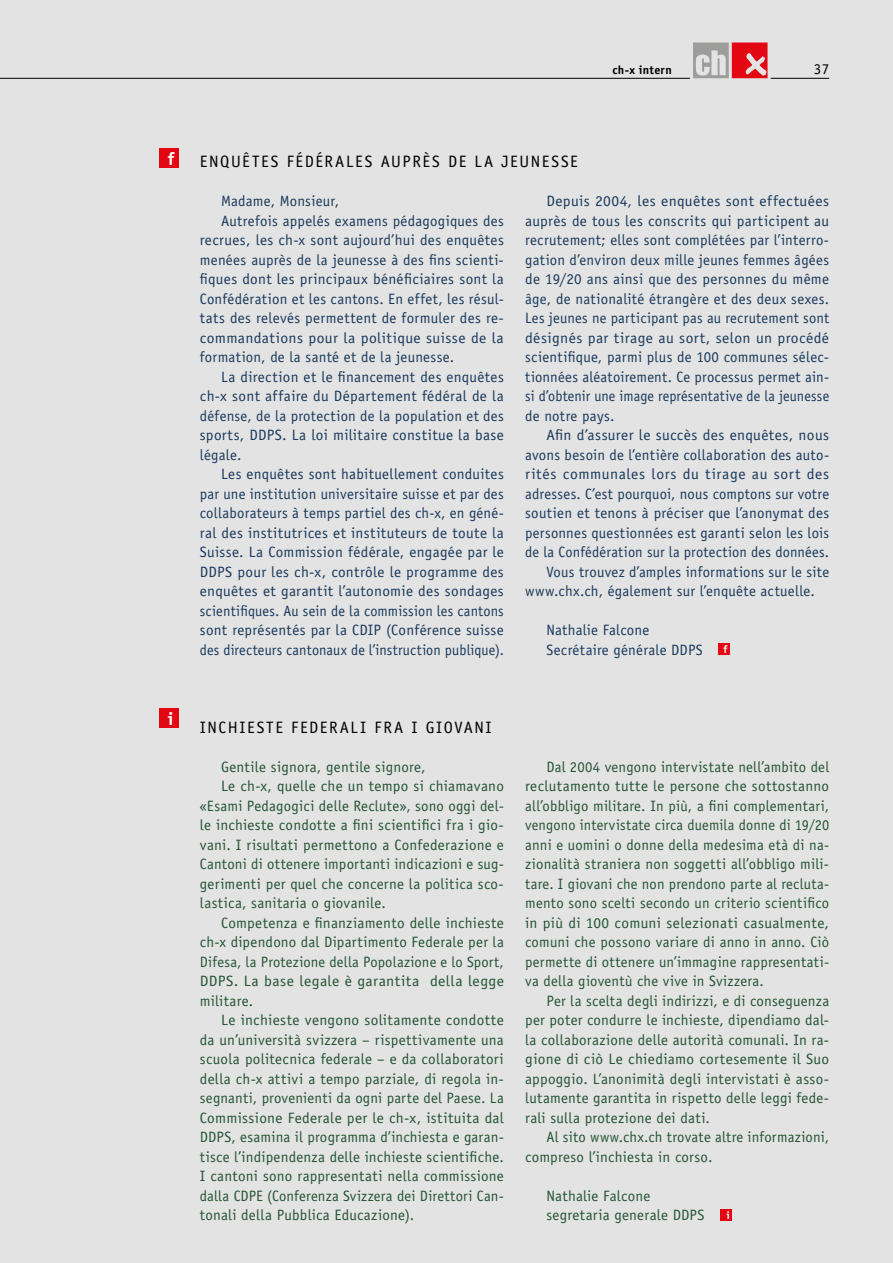
<style>
.page{position:relative;width:893px;height:1263px;background:#e3e3e3}
.page>*{position:absolute;margin:0;border:0;box-sizing:border-box;transform-origin:0 0}
.t1{font:700 18px "Officina Sans Std";color:#fff}
.t2{font:16.5px "Officina Sans Std";letter-spacing:.1em;color:#000}
.t3{font:15px/19.5px "Officina Sans Std";letter-spacing:.015em;color:#245434;text-align:justify}
.t4{font:15px/19.5px "Officina Sans Std";letter-spacing:.02em;color:#19395c;text-align:justify}
.t5{font:15px "Officina Sans Std";letter-spacing:.02em;color:#19395c;scale:.96 1}
.t6{font:15px "Officina Sans Std";letter-spacing:.02em;color:#19395c;scale:.95 1}
.t7{font:15px "Officina Sans Std";letter-spacing:.02em;color:#19395c;scale:1.04 1}
.t8{font:15px "Officina Sans Std";letter-spacing:.015em;color:#245434;scale:1.05 1}
.t9{font:15px "Officina Sans Std";letter-spacing:.04em;color:#19395c;scale:1.04 1}
.t10{font:15px "Officina Sans Std";color:#000}
.t11{font:700 12px "Officina Sans Std";letter-spacing:.03em;color:#000}
.t12{font:700 10.8px "Officina Sans Std";color:#fff}
</style>
<div class="page">
<hr style="left:771px;top:78px;width:58px;height:1px;background:#000">
<hr style="left:0;top:78px;width:690px;height:1px;background:#000">
<svg style="left:693px;top:43px;width:74px;height:35px"></svg>
<div style="left:718px;top:643px;width:12px;height:12px;background:#e30613"></div>
<div style="left:720px;top:1209px;width:11px;height:11px;background:#e30613"></div>
<div style="left:159px;top:148px;width:20px;height:19px;background:#e30613"></div>
<div style="left:159px;top:708px;width:20px;height:20px;background:#e30613"></div>
<p class="t11" style="left:612px;top:62px;width:61px">ch-x intern</p>
<p class="t10" style="left:814px;top:60px;width:17px">37</p>
<p class="t1" style="left:168px;top:147px;width:8px">f</p>
<p class="t1" style="left:168px;top:708px;width:7px">i</p>
<p class="t2" style="left:200px;top:152px;width:379px">ENQUÊTES FÉDÉRALES AUPRÈS DE LA JEUNESSE</p>
<p class="t4" style="left:221px;top:191px;width:120px">Madame, Monsieur,</p>
<p class="t4" style="left:221px;top:211px;width:284px">Autrefois appelés examens pédagogiques des</p>
<p class="t4" style="left:200px;top:230px;width:306px">recrues, les ch-x sont aujourd’hui des enquêtes</p>
<p class="t4" style="left:200px;top:250px;width:306px">menées auprès de la jeunesse à des fins scienti-</p>
<p class="t4" style="left:200px;top:269px;width:306px">fiques dont les principaux bénéficiaires sont la</p>
<p class="t4" style="left:200px;top:289px;width:306px">Confédération et les cantons. En effet, les résul-</p>
<p class="t4" style="left:200px;top:308px;width:306px">tats des relevés permettent de formuler des re-</p>
<p class="t7" style="left:200px;top:329px;width:294px">commandations pour la politique suisse de la</p>
<p class="t4" style="left:200px;top:347px;width:256px">formation, de la santé et de la jeunesse.</p>
<p class="t4" style="left:221px;top:367px;width:284px">La direction et le financement des enquêtes</p>
<p class="t4" style="left:200px;top:386px;width:306px">ch-x sont affaire du Département fédéral de la</p>
<p class="t4" style="left:200px;top:406px;width:305px">défense, de la protection de la population et des</p>
<p class="t4" style="left:200px;top:425px;width:306px">sports, DDPS. La loi militaire constitue la base</p>
<p class="t4" style="left:200px;top:445px;width:43px">légale.</p>
<p class="t4" style="left:221px;top:464px;width:284px">Les enquêtes sont habituellement conduites</p>
<p class="t4" style="left:200px;top:484px;width:305px">par une institution universitaire suisse et par des</p>
<p class="t4" style="left:200px;top:503px;width:306px">collaborateurs à temps partiel des ch-x, en géné-</p>
<p class="t4" style="left:200px;top:523px;width:306px">ral des institutrices et instituteurs de toute la</p>
<p class="t4" style="left:200px;top:542px;width:306px">Suisse. La Commission fédérale, engagée par le</p>
<p class="t4" style="left:200px;top:562px;width:305px">DDPS pour les ch-x, contrôle le programme des</p>
<p class="t4" style="left:200px;top:581px;width:306px">enquêtes et garantit l’autonomie des sondages</p>
<p class="t5" style="left:200px;top:602px;width:318px">scientifiques. Au sein de la commission les cantons</p>
<p class="t4" style="left:200px;top:620px;width:305px">sont représentés par la CDIP (Conférence suisse</p>
<p class="t6" style="left:200px;top:641px;width:322px">des directeurs cantonaux de l’instruction publique).</p>
<p class="t4" style="left:525px;top:191px;width:306px;text-indent:21px">Depuis 2004, les enquêtes sont effectuées auprès de tous les conscrits qui participent au recrutement; elles sont complétées par l’interro&shy;gation d’environ deux mille jeunes femmes âgées de 19/20 ans ainsi que des personnes du même âge, de nationalité étrangère et des deux sexes.<br>Les jeunes ne participant pas au recrutement sont désignés par tirage au sort, selon un procédé scientifique, parmi plus de 100 communes sélec&shy;tionnées aléatoirement. Ce processus permet ain&shy;si d’obtenir une image représentative de la jeunesse de notre pays.</p>
<p class="t4" style="left:546px;top:425px;width:284px">Afin d’assurer le succès des enquêtes, nous</p>
<p class="t4" style="left:525px;top:445px;width:306px">avons besoin de l’entière collaboration des auto-</p>
<p class="t9" style="left:525px;top:465px;width:294px">rités communales lors du tirage au sort des</p>
<p class="t4" style="left:525px;top:484px;width:306px">adresses. C’est pourquoi, nous comptons sur votre</p>
<p class="t4" style="left:525px;top:503px;width:305px">soutien et tenons à préciser que l’anonymat des</p>
<p class="t4" style="left:525px;top:523px;width:306px">personnes questionnées est garanti selon les lois</p>
<p class="t5" style="left:525px;top:543px;width:318px">de la Confédération sur la protection des données.</p>
<p class="t4" style="left:546px;top:562px;width:284px">Vous trouvez d’amples informations sur le site</p>
<p class="t4" style="left:525px;top:581px;width:291px">www.chx.ch, également sur l’enquête actuelle.</p>
<p class="t4" style="left:546px;top:620px;width:158px">Nathalie Falcone<br>Secrétaire générale DDPS</p>
<p class="t12" style="left:723px;top:643px;width:5px">f</p>
<p class="t2" style="left:200px;top:718px;width:293px">INCHIESTE FEDERALI FRA I GIOVANI</p>
<p class="t3" style="left:221px;top:757px;width:206px">Gentile signora, gentile signore,</p>
<p class="t3" style="left:221px;top:776px;width:284px">Le ch-x, quelle che un tempo si chiamavano</p>
<p class="t3" style="left:200px;top:796px;width:306px">«Esami Pedagogici delle Reclute», sono oggi del-</p>
<p class="t3" style="left:200px;top:815px;width:306px">le inchieste condotte a fini scientifici fra i gio-</p>
<p class="t3" style="left:200px;top:835px;width:306px">vani. I risultati permettono a Confederazione e</p>
<p class="t3" style="left:200px;top:854px;width:306px">Cantoni di ottenere importanti indicazioni e sug-</p>
<p class="t3" style="left:200px;top:874px;width:306px">gerimenti per quel che concerne la politica sco-</p>
<p class="t3" style="left:200px;top:893px;width:188px">lastica, sanitaria o giovanile.</p>
<p class="t3" style="left:221px;top:913px;width:284px">Competenza e finanziamento delle inchieste</p>
<p class="t3" style="left:200px;top:932px;width:306px">ch-x dipendono dal Dipartimento Federale per la</p>
<p class="t3" style="left:200px;top:952px;width:305px">Difesa, la Protezione della Popolazione e lo Sport,</p>
<p class="t8" style="left:200px;top:972px;width:291px">DDPS. La base legale è garantita della legge</p>
<p class="t3" style="left:200px;top:991px;width:55px">militare.</p>
<p class="t3" style="left:221px;top:1010px;width:284px">Le inchieste vengono solitamente condotte</p>
<p class="t3" style="left:200px;top:1030px;width:306px">da un’università svizzera – rispettivamente una</p>
<p class="t3" style="left:200px;top:1049px;width:305px">scuola politecnica federale – e da collaboratori</p>
<p class="t3" style="left:200px;top:1069px;width:306px">della ch-x attivi a tempo parziale, di regola in-</p>
<p class="t3" style="left:200px;top:1088px;width:305px">segnanti, provenienti da ogni parte del Paese. La</p>
<p class="t3" style="left:200px;top:1108px;width:306px">Commissione Federale per le ch-x, istituita dal</p>
<p class="t3" style="left:200px;top:1127px;width:306px">DDPS, esamina il programma d’inchiesta e garan-</p>
<p class="t3" style="left:200px;top:1147px;width:306px">tisce l’indipendenza delle inchieste scientifiche.</p>
<p class="t3" style="left:200px;top:1166px;width:306px">I cantoni sono rappresentati nella commissione</p>
<p class="t3" style="left:200px;top:1186px;width:306px">dalla CDPE (Conferenza Svizzera dei Direttori Can-</p>
<p class="t3" style="left:200px;top:1205px;width:216px">tonali della Pubblica Educazione).</p>
<p class="t3" style="left:525px;top:757px;width:306px;text-indent:21px">Dal 2004 vengono intervistate nell’ambito del reclutamento tutte le persone che sottostanno all’obbligo militare. In più, a fini complementari, vengono intervistate circa duemila donne di 19/20 anni e uomini o donne della medesima età di na&shy;zionalità straniera non soggetti all’obbligo mili&shy;tare. I giovani che non prendono parte al recluta&shy;mento sono scelti secondo un criterio scientifico in più di 100 comuni selezionati casualmente, comuni che possono variare di anno in anno. Ciò permette di ottenere un’immagine rappresentati&shy;va della gioventù che vive in Svizzera.</p>
<p class="t3" style="left:525px;top:991px;width:306px;text-indent:21px">Per la scelta degli indirizzi, e di conseguenza per poter condurre le inchieste, dipendiamo dal&shy;la collaborazione delle autorità comunali. In ra&shy;gione di ciò Le chiediamo cortesemente il Suo appoggio. L’anonimità degli intervistati è asso&shy;lutamente garantita in rispetto delle leggi fede&shy;rali sulla protezione dei dati.</p>
<p class="t3" style="left:525px;top:1127px;width:305px;text-indent:21px">Al sito www.chx.ch trovate altre informazioni, compreso l’inchiesta in corso.</p>
<p class="t3" style="left:546px;top:1186px;width:160px">Nathalie Falcone segretaria generale DDPS</p>
<p class="t12" style="left:726px;top:1208px;width:5px">i</p>
</div>
